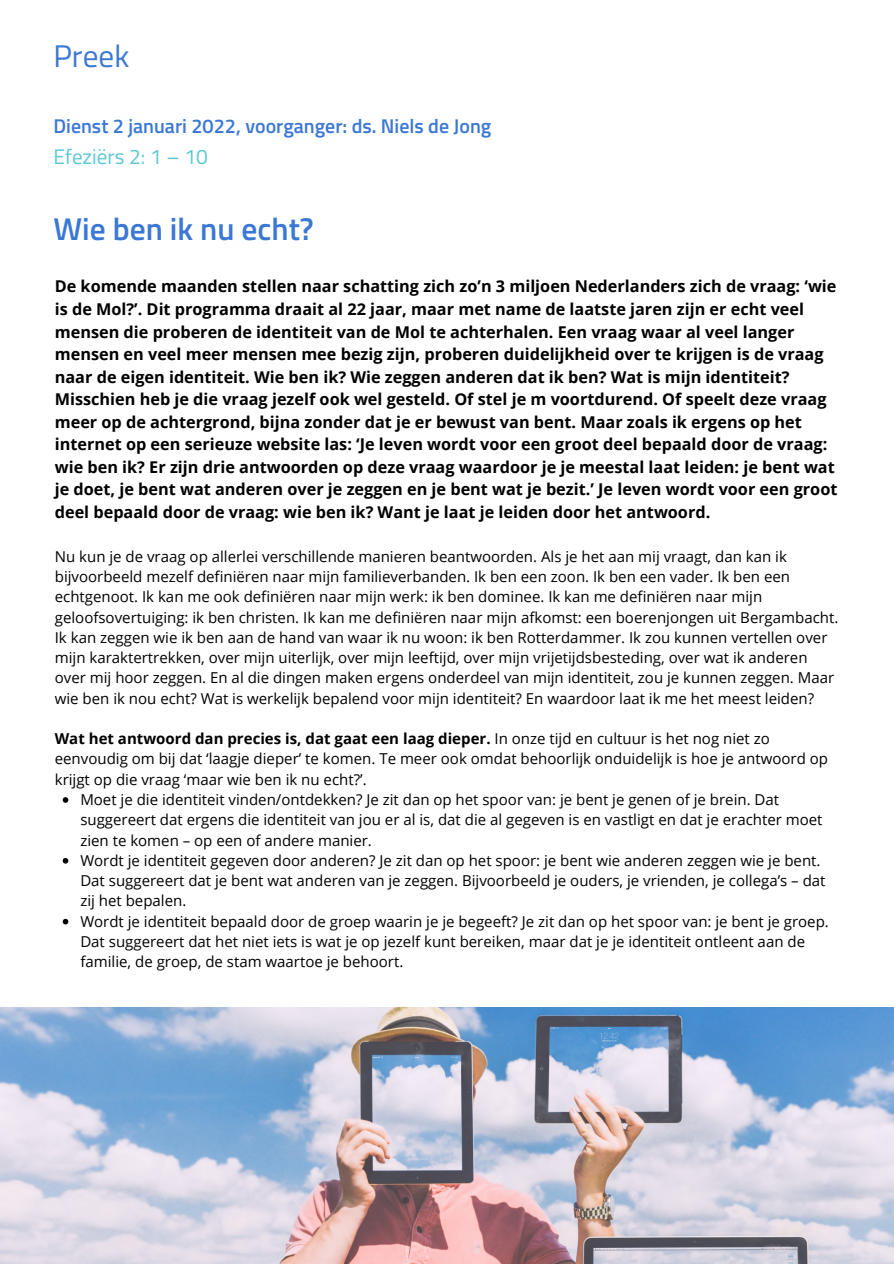
<style>
.page{position:relative;width:894px;height:1264px;background:#fff}
.page>*{position:absolute;margin:0;border:0;box-sizing:border-box;transform-origin:0 0}
.t1{font:600 31.5px "Titillium Web";color:#3b78d4}
.t2{font:31.2px "Titillium Web";color:#3b78d4}
.t3{font:21px "Titillium Web";color:#5ac8d1}
.t4{font:600 19.95px "Titillium Web";color:#3b78d4}
.t5{font:700 16.2px/22.5px "Open Sans";color:#000}
.t6{font:15px/20.2px "Open Sans";color:#000}
.s1{font-weight:700}
</style>
<div class="page">
<svg style="left:63px;top:797px;width:5px;height:5px"></svg>
<svg style="left:63px;top:858px;width:5px;height:5px"></svg>
<svg style="left:63px;top:918px;width:5px;height:6px"></svg>
<img style="left:0;top:1007px;width:893px;height:256px">
<h2 class="t2" style="left:53px;top:32px;width:77px">Preek</h2>
<h3 class="t4" style="left:53px;top:110px;width:439px">Dienst 2 januari 2022, voorganger: ds. Niels de Jong</h3>
<h3 class="t3" style="left:53px;top:140px;width:156px">Efeziërs 2: 1 – 10</h3>
<h1 class="t1" style="left:53px;top:204px;width:262px">Wie ben ik nu echt?</h1>
<p class="t5" style="left:55px;top:275px;width:784px">De komende maanden stellen naar schatting zich zo’n 3 miljoen Nederlanders zich de vraag: ‘wie is de Mol?’. Dit programma draait al 22 jaar, maar met name de laatste jaren zijn er echt veel mensen die proberen de identiteit van de Mol te achterhalen. Een vraag waar al veel langer mensen en veel meer mensen mee bezig zijn, proberen duidelijkheid over te krijgen is de vraag naar de eigen identiteit. Wie ben ik? Wie zeggen anderen dat ik ben? Wat is mijn identiteit?<br>Misschien heb je die vraag jezelf ook wel gesteld. Of stel je m voortdurend. Of speelt deze vraag meer op de achtergrond, bijna zonder dat je er bewust van bent. Maar zoals ik ergens op het internet op een serieuze website las: ‘Je leven wordt voor een groot deel bepaald door de vraag: wie ben ik? Er zijn drie antwoorden op deze vraag waardoor je je meestal laat leiden: je bent wat je doet, je bent wat anderen over je zeggen en je bent wat je bezit.’ Je leven wordt voor een groot deel bepaald door de vraag: wie ben ik? Want je laat je leiden door het antwoord.</p>
<p class="t6" style="left:55px;top:546px;width:784px">Nu kun je de vraag op allerlei verschillende manieren beantwoorden. Als je het aan mij vraagt, dan kan ik bijvoorbeeld mezelf definiëren naar mijn familieverbanden. Ik ben een zoon. Ik ben een vader. Ik ben een echtgenoot. Ik kan me ook definiëren naar mijn werk: ik ben dominee. Ik kan me definiëren naar mijn geloofsovertuiging: ik ben christen. Ik kan me definiëren naar mijn afkomst: een boerenjongen uit Bergambacht.<br>Ik kan zeggen wie ik ben aan de hand van waar ik nu woon: ik ben Rotterdammer. Ik zou kunnen vertellen over mijn karaktertrekken, over mijn uiterlijk, over mijn leeftijd, over mijn vrijetijdsbesteding, over wat ik anderen over mij hoor zeggen. En al die dingen maken ergens onderdeel van mijn identiteit, zou je kunnen zeggen. Maar wie ben ik nou echt? Wat is werkelijk bepalend voor mijn identiteit? En waardoor laat ik me het meest leiden?</p>
<p class="t6" style="left:55px;top:728px;width:774px"><span class="s1">Wat het antwoord dan precies is, dat gaat een laag dieper.</span> In onze tijd en cultuur is het nog niet zo eenvoudig om bij dat ‘laagje dieper’ te komen. Te meer ook omdat behoorlijk onduidelijk is hoe je antwoord op krijgt op die vraag ‘maar wie ben ik nu echt?’.</p>
<p class="t6" style="left:80px;top:789px;width:749px">Moet je die identiteit vinden/ontdekken? Je zit dan op het spoor van: je bent je genen of je brein. Dat suggereert dat ergens die identiteit van jou er al is, dat die al gegeven is en vastligt en dat je erachter moet zien te komen – op een of andere manier.<br>Wordt je identiteit gegeven door anderen? Je zit dan op het spoor: je bent wie anderen zeggen wie je bent.<br>Dat suggereert dat je bent wat anderen van je zeggen. Bijvoorbeeld je ouders, je vrienden, je collega’s – dat zij het bepalen.<br>Wordt je identiteit bepaald door de groep waarin je je begeeft? Je zit dan op het spoor van: je bent je groep.<br>Dat suggereert dat het niet iets is wat je op jezelf kunt bereiken, maar dat je je identiteit ontleent aan de familie, de groep, de stam waartoe je behoort.</p>
</div>
